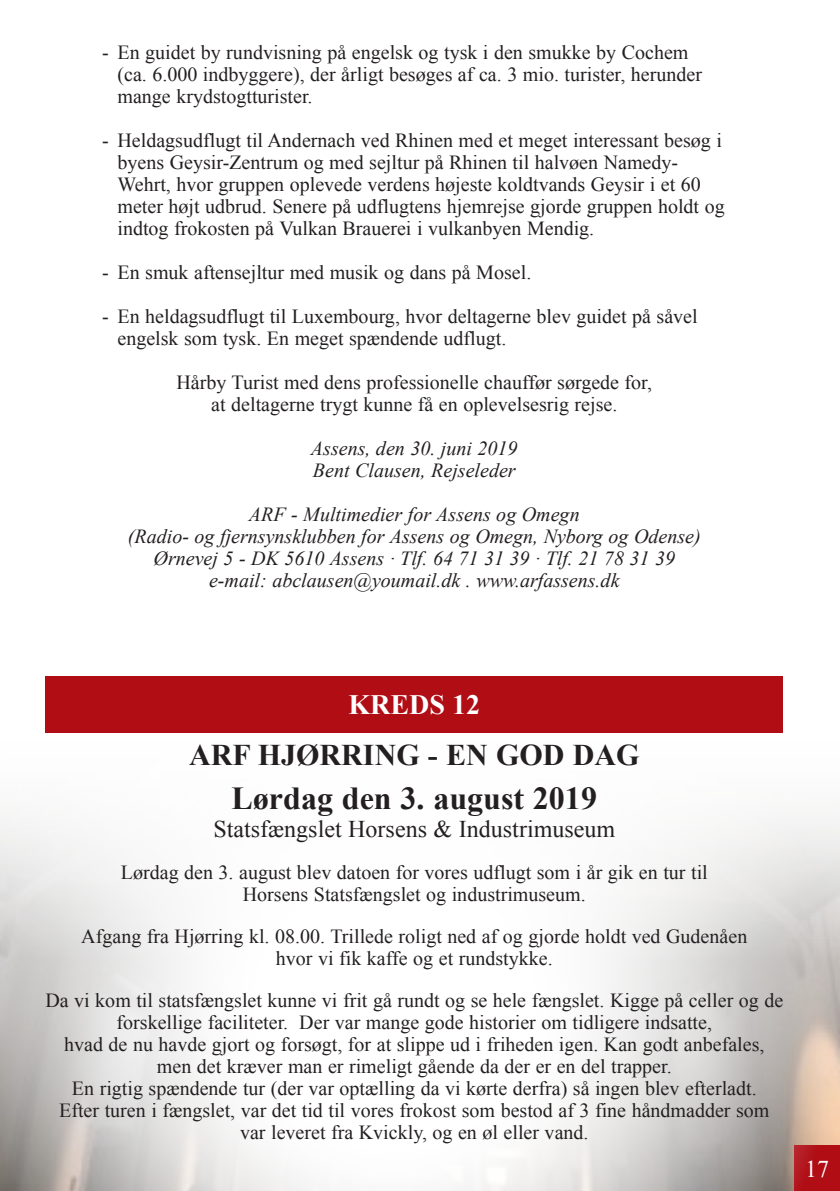
<style>
.page{position:relative;width:840px;height:1191px;background:#fff}
.page>*{position:absolute;margin:0;border:0;box-sizing:border-box;transform-origin:0 0}
.Normal{font:700 32px "Times New Roman";color:#231f20}
.Normal-2{font:700 30px "Times New Roman";color:#231f20}
.t1{font:700 28px "Times New Roman";color:#fff}
.Normal-3{font:24px "Times New Roman";color:#231f20}
.t2{font:24px "Times New Roman";color:#fff}
.Normal-4{font:20px/22px "Times New Roman";color:#231f20;text-align:center}
.Normal-5{font:italic 20px "Times New Roman";color:#231f20}
</style>
<div class="page">
<svg style="left:0;top:676px;width:839px;height:515px"></svg>
<div style="left:45px;top:676px;width:737px;height:57px;background:#b00d15"></div>
<p class="Normal-4" style="left:117px;top:41px;width:585px;text-align:left;text-indent:-15px">- En guidet by rundvisning på engelsk og tysk i den smukke by Cochem (ca. 6.000 indbyggere), der årligt besøges af ca. 3 mio. turister, herunder mange krydstogtturister.</p>
<p class="Normal-4" style="left:117px;top:129px;width:608px;text-align:left;text-indent:-15px">- Heldagsudflugt til Andernach ved Rhinen med et meget interessant besøg i byens Geysir-Zentrum og med sejltur på Rhinen til halvøen Namedy-Wehrt, hvor gruppen oplevede verdens højeste koldtvands Geysir i et 60 meter højt udbrud. Senere på udflugtens hjemrejse gjorde gruppen holdt og indtog frokosten på Vulkan Brauerei i vulkanbyen Mendig.</p>
<p class="Normal-4" style="left:102px;top:261px;width:430px">- En smuk aftensejltur med musik og dans på Mosel.</p>
<p class="Normal-4" style="left:117px;top:305px;width:581px;text-align:left;text-indent:-15px">- En heldagsudflugt til Luxembourg, hvor deltagerne blev guidet på såvel engelsk som tysk. En meget spændende udflugt.</p>
<p class="Normal-4" style="left:176px;top:371px;width:477px">Hårby Turist med dens professionelle chauffør sørgede for,</p>
<p class="Normal-4" style="left:211px;top:393px;width:407px">at deltagerne trygt kunne få en oplevelsesrig rejse.</p>
<p class="Normal-5" style="left:311px;top:435px;width:208px">Assens, den 30. juni 2019</p>
<p class="Normal-5" style="left:313px;top:457px;width:204px">Bent Clausen, Rejseleder</p>
<p class="Normal-5" style="left:249px;top:501px;width:332px">ARF - Multimedier for Assens og Omegn</p>
<p class="Normal-5" style="left:128px;top:523px;width:574px">(Radio- og fjernsynsklubben for Assens og Omegn, Nyborg og Odense)</p>
<p class="Normal-5" style="left:153px;top:545px;width:522px">Ørnevej 5 - DK 5610 Assens · Tlf. 64 71 31 39 · Tlf. 21 78 31 39</p>
<p class="Normal-5" style="left:209px;top:567px;width:412px">e-mail: abclausen@youmail.dk . www.arfassens.dk</p>
<p class="t1" style="left:348px;top:685px;width:133px">KREDS 12</p>
<p class="Normal-2" style="left:189px;top:734px;width:452px">ARF HJØRRING - EN GOD DAG</p>
<p class="Normal" style="left:231px;top:775px;width:367px">Lørdag den 3. august 2019</p>
<p class="Normal-3" style="left:213px;top:812px;width:403px">Statsfængslet Horsens &amp; Industrimuseum</p>
<p class="Normal-4" style="left:121px;top:860px;width:588px">Lørdag den 3. august blev datoen for vores udflugt som i år gik en tur til</p>
<p class="Normal-4" style="left:243px;top:882px;width:344px">Horsens Statsfængslet og industrimuseum.</p>
<p class="Normal-4" style="left:81px;top:924px;width:667px">Afgang fra Hjørring kl. 08.00. Trillede roligt ned af og gjorde holdt ved Gudenåen</p>
<p class="Normal-4" style="left:276px;top:946px;width:278px">hvor vi fik kaffe og et rundstykke.</p>
<p class="Normal-4" style="left:45px;top:988px;width:739px">Da vi kom til statsfængslet kunne vi frit gå rundt og se hele fængslet. Kigge på celler og de forskellige faciliteter. Der var mange gode historier om tidligere indsatte,</p>
<p class="Normal-4" style="left:64px;top:1032px;width:701px">hvad de nu havde gjort og forsøgt, for at slippe ud i friheden igen. Kan godt anbefales, men det kræver man er rimeligt gående da der er en del trapper.</p>
<p class="Normal-4" style="left:59px;top:1076px;width:711px">En rigtig spændende tur (der var optælling da vi kørte derfra) så ingen blev efterladt.<br>Efter turen i fængslet, var det tid til vores frokost som bestod af 3 fine håndmadder som var leveret fra Kvickly, og en øl eller vand.</p>
<p class="t2" style="left:804px;top:1152px;width:25px">17</p>
</div>
